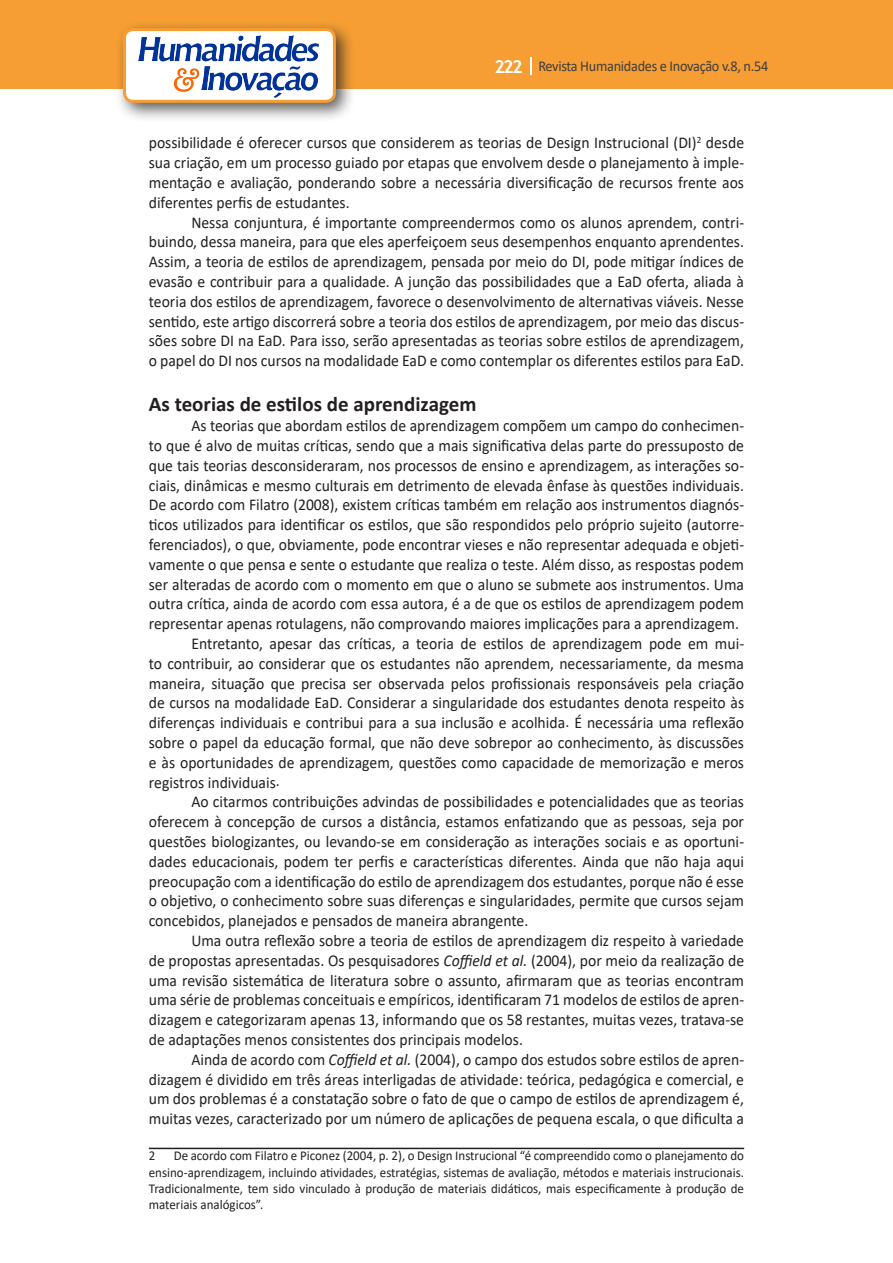
<style>
.page{position:relative;width:893px;height:1263px;background:#fff}
.page>*{position:absolute;margin:0;border:0;box-sizing:border-box;transform-origin:0 0}
.Titulo_2{font:700 21px "Calibri";color:#231f20}
.Texto{font:16.5px/19.8px "Calibri";color:#231f20;text-align:justify;scale:.95 1}
.t1{font:15px "Calibri";letter-spacing:-.02em;color:#3e3e3f;scale:.95 1}
.Rodapé{font:13.5px/16.2px "Calibri";color:#231f20;text-align:justify;scale:.96 1}
.s1{font-family:"Trebuchet MS";font-weight:700;font-size:18px;color:#fff}
.s2{font-style:italic}
</style>
<div class="page">
<div style="left:0;top:0;width:893px;height:88px;background:#f69e34"></div>
<svg style="left:530px;top:57px;width:2px;height:18px"></svg>
<div style="left:115px;top:20px;width:241px;height:103px;background:#231f20;opacity:.75"></div>
<div style="left:125px;top:30px;width:209px;height:71px;background:#fff;border-radius:9px"></div>
<img style="left:138px;top:35px;width:181px;height:62px">
<div style="left:123px;top:28px;width:213px;height:75px;border:3px solid #f69e34;border-radius:9px"></div>
<hr style="left:149px;top:1148px;width:595px;height:1px;background:#231f20">
<p class="t1" style="left:495px;top:56px;width:290px"><span class="s1">222</span> Revista Humanidades e Inovação v.8, n.54</p>
<p class="Texto" style="left:149px;top:133px;width:628px">possibilidade é oferecer cursos que considerem as teorias de Design Instrucional (DI)<sup>2</sup> desde sua criação, em um processo guiado por etapas que envolvem desde o planejamento à imple&shy;mentação e avaliação, ponderando sobre a necessária diversificação de recursos frente aos diferentes perfis de estudantes.</p>
<p class="Texto" style="left:149px;top:212px;width:628px;text-indent:43px">Nessa conjuntura, é importante compreendermos como os alunos aprendem, contri&shy;buindo, dessa maneira, para que eles aperfeiçoem seus desempenhos enquanto aprendentes.<br>Assim, a teoria de estilos de aprendizagem, pensada por meio do DI, pode mitigar índices de evasão e contribuir para a qualidade. A junção das possibilidades que a EaD oferta, aliada à teoria dos estilos de aprendizagem, favorece o desenvolvimento de alternativas viáveis. Nesse sentido, este artigo discorrerá sobre a teoria dos estilos de aprendizagem, por meio das discus&shy;sões sobre DI na EaD. Para isso, serão apresentadas as teorias sobre estilos de aprendizagem, o papel do DI nos cursos na modalidade EaD e como contemplar os diferentes estilos para EaD.</p>
<p class="Titulo_2" style="left:149px;top:389px;width:329px">As teorias de estilos de aprendizagem</p>
<p class="Texto" style="left:149px;top:415px;width:628px;text-indent:43px">As teorias que abordam estilos de aprendizagem compõem um campo do conhecimen&shy;to que é alvo de muitas críticas, sendo que a mais significativa delas parte do pressuposto de que tais teorias desconsideraram, nos processos de ensino e aprendizagem, as interações so&shy;ciais, dinâmicas e mesmo culturais em detrimento de elevada ênfase às questões individuais.<br>De acordo com Filatro (2008), existem críticas também em relação aos instrumentos diagnós&shy;ticos utilizados para identificar os estilos, que são respondidos pelo próprio sujeito (autorre&shy;ferenciados), o que, obviamente, pode encontrar vieses e não representar adequada e objeti&shy;vamente o que pensa e sente o estudante que realiza o teste. Além disso, as respostas podem ser alteradas de acordo com o momento em que o aluno se submete aos instrumentos. Uma outra crítica, ainda de acordo com essa autora, é a de que os estilos de aprendizagem podem representar apenas rotulagens, não comprovando maiores implicações para a aprendizagem.</p>
<p class="Texto" style="left:149px;top:633px;width:628px;text-indent:43px">Entretanto, apesar das críticas, a teoria de estilos de aprendizagem pode em mui&shy;to contribuir, ao considerar que os estudantes não aprendem, necessariamente, da mesma maneira, situação que precisa ser observada pelos profissionais responsáveis pela criação de cursos na modalidade EaD. Considerar a singularidade dos estudantes denota respeito às diferenças individuais e contribui para a sua inclusão e acolhida. É necessária uma reflexão sobre o papel da educação formal, que não deve sobrepor ao conhecimento, às discussões e às oportunidades de aprendizagem, questões como capacidade de memorização e meros registros individuais.</p>
<p class="Texto" style="left:149px;top:791px;width:628px;text-indent:43px">Ao citarmos contribuições advindas de possibilidades e potencialidades que as teorias oferecem à concepção de cursos a distância, estamos enfatizando que as pessoas, seja por questões biologizantes, ou levando-se em consideração as interações sociais e as oportuni&shy;dades educacionais, podem ter perfis e características diferentes. Ainda que não haja aqui preocupação com a identificação do estilo de aprendizagem dos estudantes, porque não é esse o objetivo, o conhecimento sobre suas diferenças e singularidades, permite que cursos sejam concebidos, planejados e pensados de maneira abrangente.</p>
<p class="Texto" style="left:149px;top:930px;width:628px;text-indent:43px">Uma outra reflexão sobre a teoria de estilos de aprendizagem diz respeito à variedade de propostas apresentadas. Os pesquisadores <span class="s2">Coffield et al.</span> (2004), por meio da realização de uma revisão sistemática de literatura sobre o assunto, afirmaram que as teorias encontram uma série de problemas conceituais e empíricos, identificaram 71 modelos de estilos de apren&shy;dizagem e categorizaram apenas 13, informando que os 58 restantes, muitas vezes, tratava-se de adaptações menos consistentes dos principais modelos.</p>
<p class="Texto" style="left:149px;top:1049px;width:628px;text-indent:43px">Ainda de acordo com <span class="s2">Coffield et al.</span> (2004), o campo dos estudos sobre estilos de apren&shy;dizagem é dividido em três áreas interligadas de atividade: teórica, pedagógica e comercial, e um dos problemas é a constatação sobre o fato de que o campo de estilos de aprendizagem é, muitas vezes, caracterizado por um número de aplicações de pequena escala, o que dificulta a</p>
<p class="Rodapé" style="left:149px;top:1147px;width:8px">2</p>
<p class="Rodapé" style="left:149px;top:1147px;width:621px;text-indent:25px">De acordo com Filatro e Piconez (2004, p. 2), o Design Instrucional “é compreendido como o planejamento do ensino-aprendizagem, incluindo atividades, estratégias, sistemas de avaliação, métodos e materiais instrucionais.<br>Tradicionalmente, tem sido vinculado à produção de materiais didáticos, mais especificamente à produção de materiais analógicos”.</p>
</div>
